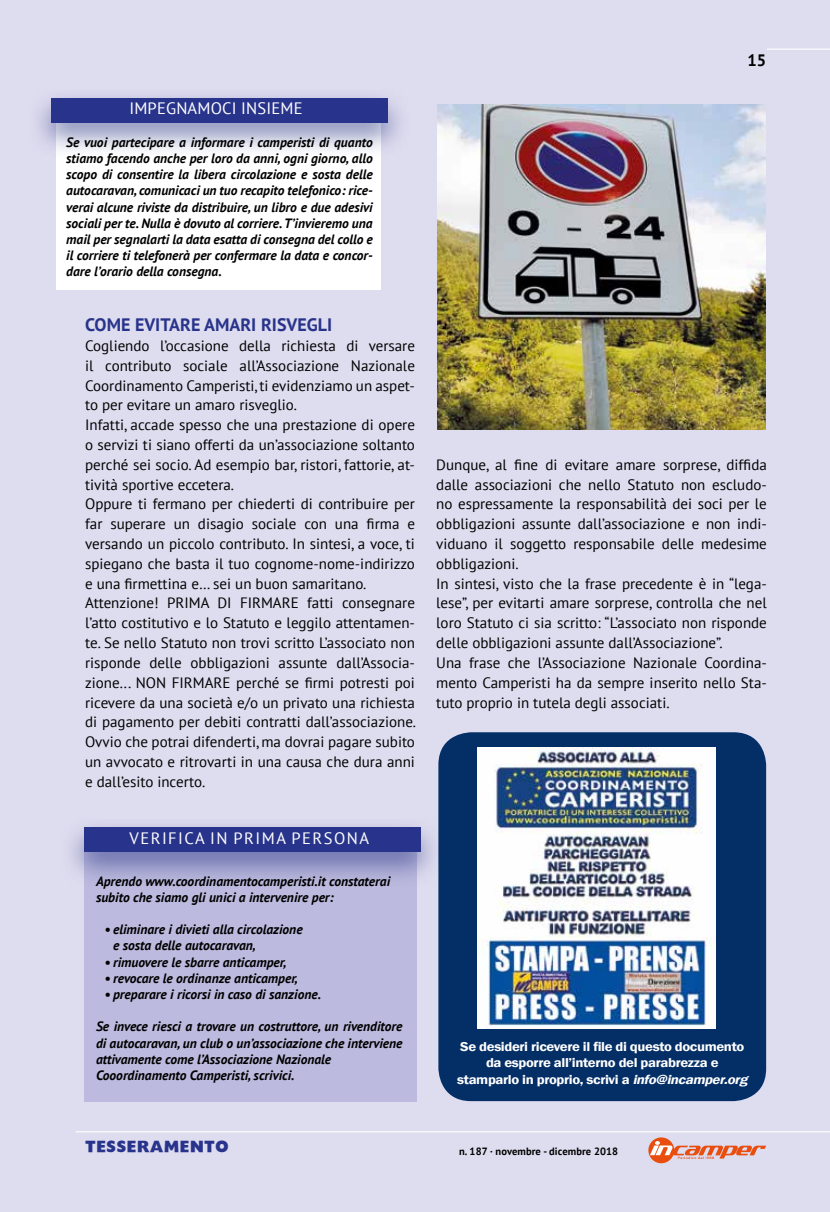
<style>
.page{position:relative;width:830px;height:1212px;background:#fff}
.page>*{position:absolute;margin:0;border:0;box-sizing:border-box;transform-origin:0 0}
.t1{font:700 18px "PT Sans";color:#28348b}
.t2{font:16.5px "PT Sans";letter-spacing:.075em;color:#fff}
.t3{font:16.5px "PT Sans";letter-spacing:.01em;color:#fff}
.t4{font:700 16.5px "PT Sans";color:#000}
.t5{font:15px/19.8px "PT Sans";color:#000}
.t6{font:15px "Headline NEWS";letter-spacing:.01em;color:#28348b}
.t7{font:italic 700 13.5px/16.2px "PT Sans";color:#000}
.t8{font:600 13.2px/16.5px "Franklin Gothic";letter-spacing:-.025em;color:#fff;text-align:center;scale:1.11 1}
.t9{font:700 10.5px "PT Sans";letter-spacing:.01em;color:#000}
.s1{font-style:italic}
</style>
<div class="page">
<div style="left:0;top:0;width:829px;height:1212px;background:#dedcef"></div>
<div style="left:57px;top:117px;width:324px;height:172px;background:#fff"></div>
<div style="left:28px;top:87px;width:382px;height:72px;background:#283583;opacity:.6"></div>
<div style="left:51px;top:98px;width:336px;height:24px;background:#28348b"></div>
<hr style="left:766px;top:49px;width:63px;height:1px;background:#fff">
<hr style="left:75px;top:1131px;width:754px;height:1px;background:#fff">
<svg style="left:648px;top:1137px;width:26px;height:26px"></svg>
<svg style="left:649px;top:1141px;width:116px;height:19px"></svg>
<img style="left:437px;top:104px;width:327px;height:325px">
<div style="left:84px;top:846px;width:332px;height:256px;background:#bcbade"></div>
<div style="left:61px;top:816px;width:382px;height:72px;background:#283583;opacity:.6"></div>
<div style="left:84px;top:827px;width:336px;height:24px;background:#28348b"></div>
<div style="left:438px;top:732px;width:327px;height:369px;background:#042f66;border-radius:33px"></div>
<img style="left:477px;top:747px;width:237px;height:281px">
<p class="t3" style="left:129px;top:98px;width:174px">IMPEGNAMOCI INSIEME</p>
<p class="t7" style="left:66px;top:134px;width:308px;text-align:justify">Se vuoi partecipare a informare i camperisti di quanto stiamo facendo anche per loro da anni, ogni giorno, allo scopo di consentire la libera circolazione e sosta delle autocaravan, comunicaci un tuo recapito telefonico: rice&shy;verai alcune riviste da distribuire, un libro e due adesivi sociali per te. Nulla è dovuto al corriere. T’invieremo una mail per segnalarti la data esatta di consegna del collo e il corriere ti telefonerà per confermare la data e concor&shy;dare l’orario della consegna.</p>
<p class="t1" style="left:85px;top:313px;width:248px">COME EVITARE AMARI RISVEGLI</p>
<p class="t5" style="left:85px;top:335px;width:332px">Cogliendo l’occasione della richiesta di versare il contributo sociale all’Associazione Nazionale Coordinamento Camperisti, ti evidenziamo un aspet&shy;to per evitare un amaro risveglio.<br>Infatti, accade spesso che una prestazione di opere o servizi ti siano offerti da un’associazione soltanto perché sei socio. Ad esempio bar, ristori, fattorie, at&shy;tività sportive eccetera.<br>Oppure ti fermano per chiederti di contribuire per far superare un disagio sociale con una firma e versando un piccolo contributo. In sintesi, a voce, ti spiegano che basta il tuo cognome-nome-indirizzo e una firmettina e… sei un buon samaritano.<br>Attenzione! PRIMA DI FIRMARE fatti consegnare l’atto costitutivo e lo Statuto e leggilo attentamen&shy;te. Se nello Statuto non trovi scritto L’associato non risponde delle obbligazioni assunte dall’Associa&shy;zione... NON FIRMARE perché se firmi potresti poi ricevere da una società e/o un privato una richiesta di pagamento per debiti contratti dall’associazione.<br>Ovvio che potrai difenderti, ma dovrai pagare subito un avvocato e ritrovarti in una causa che dura anni e dall’esito incerto.</p>
<p class="t2" style="left:129px;top:827px;width:241px">VERIFICA IN PRIMA PERSONA</p>
<p class="t7" style="left:96px;top:872px;width:295px">Aprendo www.coordinamentocamperisti.it constaterai subito che siamo gli unici a intervenire per:</p>
<p class="t7" style="left:113px;top:921px;width:191px;text-indent:-9px">• eliminare i divieti alla circolazione e sosta delle autocaravan,</p>
<p class="t7" style="left:104px;top:953px;width:183px">• rimuovere le sbarre anticamper,</p>
<p class="t7" style="left:104px;top:970px;width:195px">• revocare le ordinanze anticamper,</p>
<p class="t7" style="left:104px;top:986px;width:218px">• preparare i ricorsi in caso di sanzione.</p>
<p class="t7" style="left:96px;top:1018px;width:308px">Se invece riesci a trovare un costruttore, un rivenditore di autocaravan, un club o un’associazione che interviene attivamente come l’Associazione Nazionale Cooordinamento Camperisti, scrivici.</p>
<p class="t4" style="left:747px;top:50px;width:20px">15</p>
<p class="t5" style="left:436px;top:454px;width:332px">Dunque, al fine di evitare amare sorprese, diffida dalle associazioni che nello Statuto non escludo&shy;no espressamente la responsabilità dei soci per le obbligazioni assunte dall’associazione e non indi&shy;viduano il soggetto responsabile delle medesime obbligazioni.<br>In sintesi, visto che la frase precedente è in “lega&shy;lese”, per evitarti amare sorprese, controlla che nel loro Statuto ci sia scritto: “L’associato non risponde delle obbligazioni assunte dall’Associazione”.<br>Una frase che l’Associazione Nazionale Coordina&shy;mento Camperisti ha da sempre inserito nello Sta&shy;tuto proprio in tutela degli associati.</p>
<p class="t8" style="left:457px;top:1038px;width:266px">Se desideri ricevere il file di questo documento da esporre all’interno del parabrezza e stamparlo in proprio, scrivi a <span class="s1">info@incamper.org</span></p>
<p class="t6" style="left:85px;top:1140px;width:145px">TESSERAMENTO</p>
<p class="t9" style="left:459px;top:1144px;width:161px">n. 187 · novembre - dicembre 2018</p>
</div>
